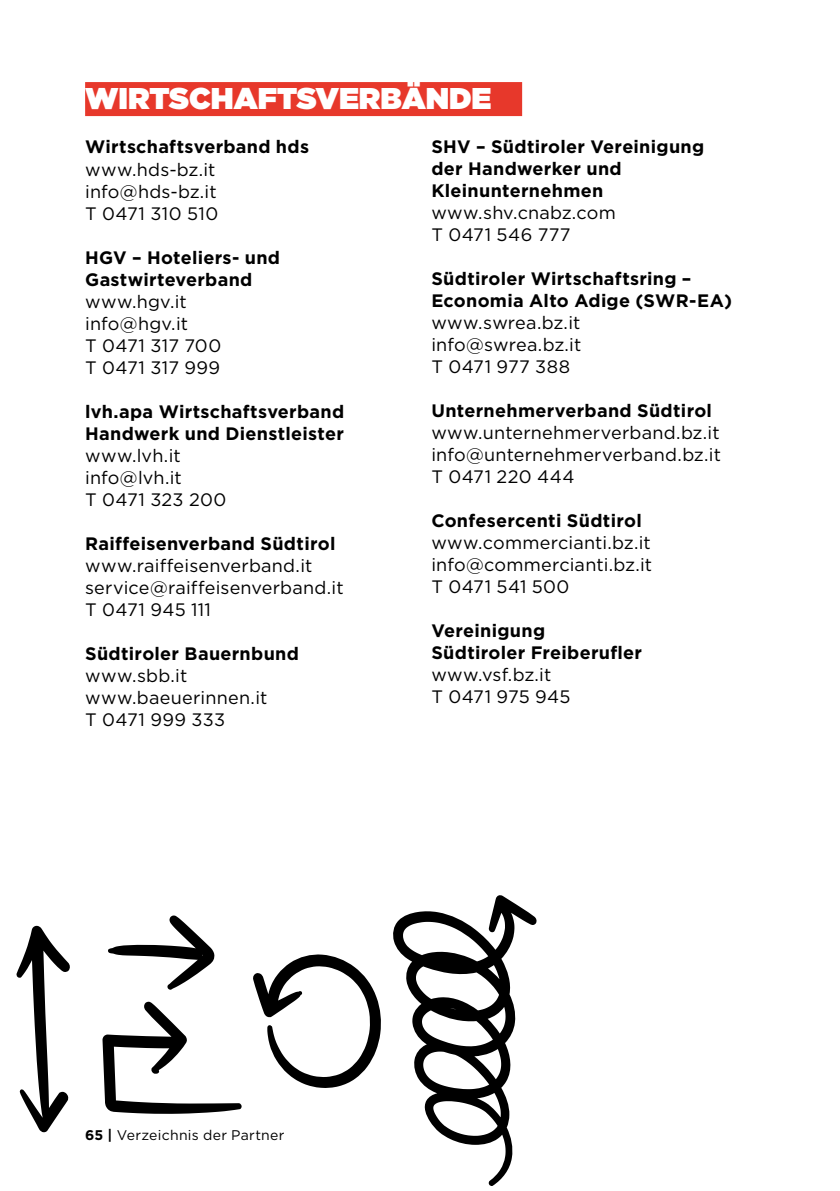
<style>
.page{position:relative;width:840px;height:1191px;background:#fff}
.page>*{position:absolute;margin:0;border:0;box-sizing:border-box;transform-origin:0 0}
.t1{font:900 30px "Gotham";color:#fff}
.t2{font:18px/22px "Gotham";letter-spacing:.01em;color:#000}
.t3{font:700 18px/22px "Gotham";letter-spacing:.015em;color:#000}
.t4{font:14px "Gotham";letter-spacing:.025em;color:#000}
.s1{font-weight:700}
</style>
<div class="page">
<div style="left:85px;top:82px;width:437px;height:34px;background:#e7382b"></div>
<svg style="left:16px;top:925px;width:54px;height:207px"></svg>
<svg style="left:102px;top:1001px;width:140px;height:113px"></svg>
<svg style="left:253px;top:954px;width:128px;height:134px"></svg>
<svg style="left:393px;top:895px;width:144px;height:291px"></svg>
<svg style="left:108px;top:915px;width:107px;height:75px"></svg>
<h1 class="t1" style="left:85px;top:77px;width:408px">WIRTSCHAFTSVERBÄNDE</h1>
<p class="t3" style="left:85px;top:136px;width:225px">Wirtschaftsverband hds</p>
<p class="t2" style="left:85px;top:158px;width:135px">www.hds-bz.it info@hds-bz.it<br>T 0471 310 510</p>
<p class="t3" style="left:85px;top:246px;width:196px">HGV – Hoteliers- und<br>Gastwirteverband</p>
<p class="t2" style="left:85px;top:290px;width:137px">www.hgv.it info@hgv.it<br>T 0471 317 700<br>T 0471 317 999</p>
<p class="t3" style="left:85px;top:400px;width:260px">lvh.apa Wirtschaftsverband<br>Handwerk und Dienstleister</p>
<p class="t2" style="left:85px;top:444px;width:143px">www.lvh.it info@lvh.it<br>T 0471 323 200</p>
<p class="t3" style="left:85px;top:532px;width:252px">Raiffeisenverband Südtirol</p>
<p class="t2" style="left:85px;top:554px;width:260px">www.raiffeisenverband.it service@raiffeisenverband.it<br>T 0471 945 111</p>
<p class="t3" style="left:85px;top:642px;width:215px">Südtiroler Bauernbund</p>
<p class="t2" style="left:85px;top:664px;width:184px">www.sbb.it www.baeuerinnen.it<br>T 0471 999 333</p>
<p class="t3" style="left:431px;top:136px;width:274px">SHV – Südtiroler Vereinigung der Handwerker und<br>Kleinunternehmen</p>
<p class="t2" style="left:431px;top:202px;width:186px">www.shv.cnabz.com<br>T 0471 546 777</p>
<p class="t3" style="left:431px;top:268px;width:302px">Südtiroler Wirtschaftsring –<br>Economia Alto Adige (SWR-EA)</p>
<p class="t2" style="left:431px;top:312px;width:151px;text-align:justify">www.swrea.bz.it info@swrea.bz.it T 0471 977 388</p>
<p class="t3" style="left:431px;top:400px;width:282px">Unternehmerverband Südtirol</p>
<p class="t2" style="left:431px;top:422px;width:291px;text-align:justify">www.unternehmerverband.bz.it info@unternehmerverband.bz.it T 0471 220 444</p>
<p class="t3" style="left:431px;top:510px;width:212px">Confesercenti Südtirol</p>
<p class="t2" style="left:431px;top:532px;width:222px;text-align:justify">www.commercianti.bz.it info@commercianti.bz.it T 0471 541 500</p>
<p class="t3" style="left:431px;top:620px;width:212px">Vereinigung<br>Südtiroler Freiberufler</p>
<p class="t2" style="left:431px;top:663px;width:140px">www.vsf.bz.it<br>T 0471 975 945</p>
<p class="t4" style="left:85px;top:1126px;width:201px"><span class="s1">65 |</span> Verzeichnis der Partner</p>
</div>
